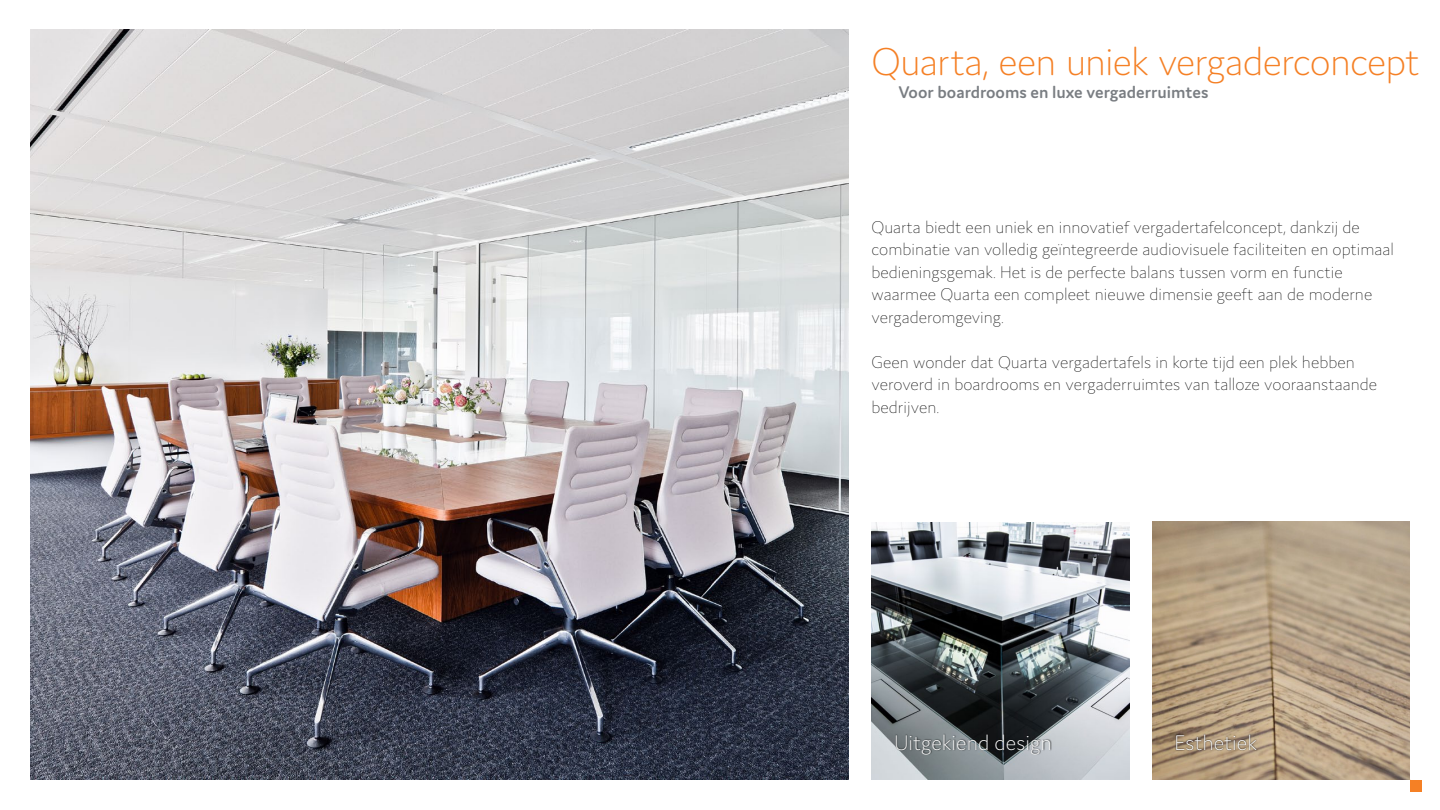
<style>
.page{position:relative;width:1440px;height:810px;background:#fff}
.page>*{position:absolute;margin:0;border:0;box-sizing:border-box;transform-origin:0 0}
.t1{font:200 41.25px "Domus";letter-spacing:-.02em;color:#f58025}
.t2{font:200 22.5px "Domus";color:#fff}
.t3{font:200 18px/22.5px "Domus";color:#000}
.t4{font:600 18px "Domus";color:#797d82}
</style>
<div class="page">
<img style="left:30px;top:30px;width:819px;height:750px">
<img style="left:872px;top:522px;width:258px;height:258px">
<img style="left:1152px;top:522px;width:258px;height:258px">
<div style="left:1411px;top:781px;width:11px;height:11px;background:#f58025"></div>
<div style="left:1175px;top:733px;width:84px;height:18px;background:#000;opacity:.75"></div>
<div style="left:895px;top:733px;width:157px;height:22px;background:#000;opacity:.75"></div>
<h1 class="t1" style="left:872px;top:39px;width:550px">Quarta, een uniek vergaderconcept</h1>
<p class="t4" style="left:898px;top:82px;width:311px">Voor boardrooms en luxe vergaderruimtes</p>
<p class="t3" style="left:871px;top:215px;width:524px">Quarta biedt een uniek en innovatief vergadertafelconcept, dankzij de combinatie van volledig geïntegreerde audiovisuele faciliteiten en optimaal bedieningsgemak. Het is de perfecte balans tussen vorm en functie waarmee Quarta een compleet nieuwe dimensie geeft aan de moderne vergaderomgeving.</p>
<p class="t3" style="left:871px;top:350px;width:507px">Geen wonder dat Quarta vergadertafels in korte tijd een plek hebben veroverd in boardrooms en vergaderruimtes van talloze vooraanstaande bedrijven.</p>
<p class="t2" style="left:894px;top:730px;width:159px">Uitgekiend design</p>
<p class="t2" style="left:1174px;top:730px;width:84px">Esthetiek</p>
</div>
